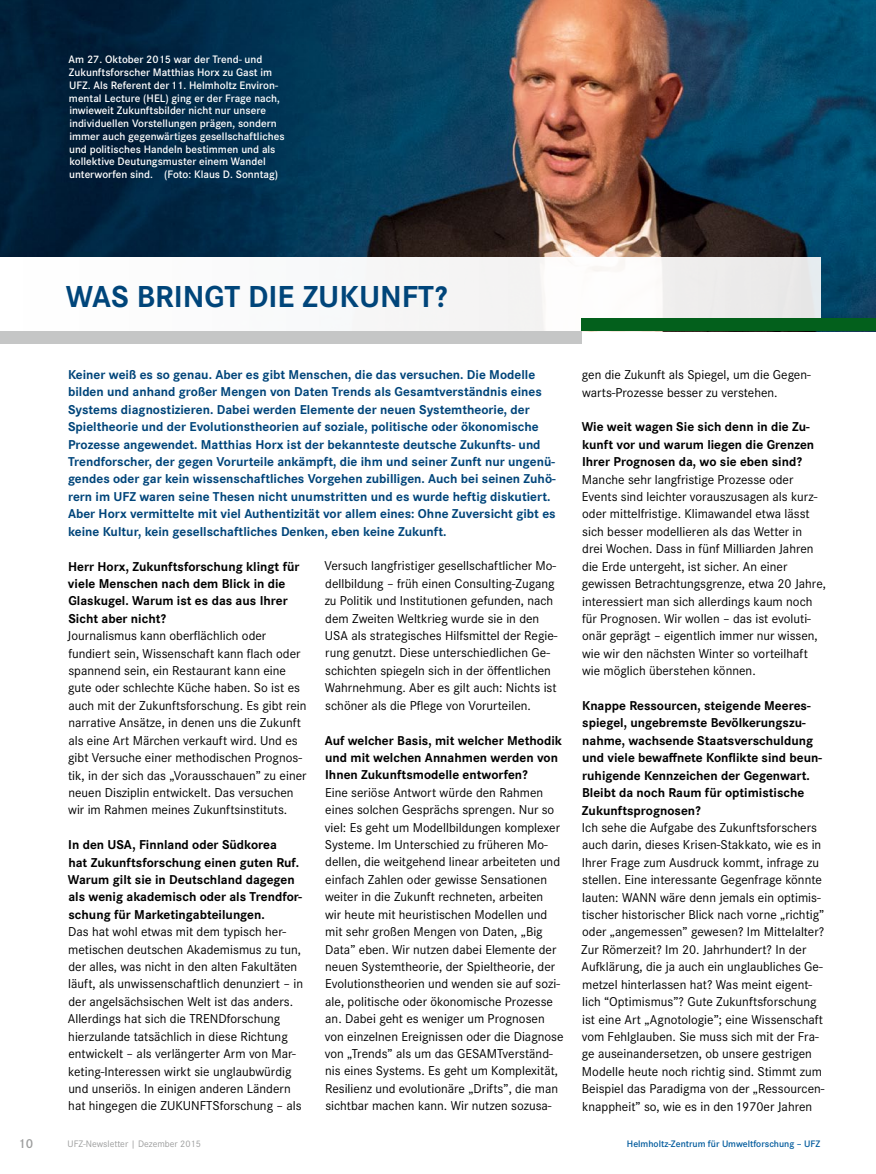
<style>
.page{position:relative;width:876px;height:1174px;background:#fff}
.page>*{position:absolute;margin:0;border:0;box-sizing:border-box;transform-origin:0 0}
.t1{font:700 31.5px "Corporate S";color:#00457a}
.t2{font:600 13.5px "Corporate S";color:#9c9d9d}
.t3{font:13.35px/17.4px "Corporate S";color:#000}
.t4{font:700 13.35px/17.4px "Corporate S";color:#00457a}
.t5{font:700 13.35px/17.4px "Corporate S";color:#000}
.t6{font:600 11.25px/12.8px "Corporate S";color:#fff}
.t7{font:600 9.75px "Corporate S";color:#005a9c}
.t8{font:9.75px "Corporate S";color:#9c9d9d}
</style>
<div class="page">
<img style="left:0;top:0;width:876px;height:318px">
<div style="left:0;top:257px;width:821px;height:74px;background:linear-gradient(to right,#fff,#efeeee)"></div>
<div style="left:0;top:331px;width:582px;height:13px;background:#c5c6c6"></div>
<div style="left:582px;top:318px;width:294px;height:13px;background:#03601c"></div>
<p class="t6" style="left:69px;top:54px;width:217px">Am 27. Oktober 2015 war der Trend- und Zukunftsforscher Matthias Horx zu Gast im UFZ. Als Referent der11. Helmholtz Environ&shy;mental Lecture (HEL) ging er der Frage nach, inwieweit Zukunftsbilder nicht nur unsere individuellen Vorstellungen prägen, sondern immer auch gegenwärtiges gesellschaftliches und politisches Handeln bestimmen und als kollektive Deutungsmuster einem Wandel unterworfen sind. (Foto: Klaus D. Sonntag)</p>
<h1 class="t1" style="left:66px;top:278px;width:313px">Was bringt die Zukunft</h1>
<h1 class="t1" style="left:434px;top:278px;width:15px">?</h1>
<p class="t4" style="left:68px;top:366px;width:489px">Keiner weiß es so genau. Aber es gibt Menschen, die das versuchen. Die Modelle bilden und anhand großer Mengen von Daten Trends als Gesamtverständnis eines Systems diagnostizieren. Dabei werden Elemente der neuen Systemtheorie, der Spieltheorie und der Evolutionstheorien auf soziale, politische oder ökonomische Prozesse angewendet. Matthias H orx ist der bekannteste deutsche Zukunfts- und Trendforscher, der gegen Vorurteile ankämpft, die ihm und seiner Zunft nur ungenü&shy;gendes oder gar kein wissenschaftliches Vorgehen zubilligen. Auch bei seinen Zuhö&shy;rern im UFZ waren seine Thesen nicht unumstritten und es wurde heftig diskutiert.<br>Aber Horx vermittelte mit viel Authentizität vor allem eines: Ohne Zuversicht gibt es keine Kultur, kein gesellschaftliches Denken, eben keine Zukunft.</p>
<p class="t5" style="left:68px;top:558px;width:233px">Herr Horx, Zukunftsforschung klingt für viele Menschen nach dem Blick in die<br>Glaskugel. Warum ist es das aus I hrer<br>Sicht aber nicht?</p>
<p class="t3" style="left:68px;top:627px;width:240px">Journalismus kann oberflächlich oder fundiert sein, Wissenschaft kann flach oder spannend sein, ein Restaurant kann eine gute oder schlechte Küche haben. So ist es auch mit der Zukunftsforschung. Es gibt rein narrative Ansätze, in denen uns die Zukunft als eine Art Märchen verkauft wird. Und es gibt Versuche einer methodischen Prognos&shy;tik, in der sich das „Vorausschauen” zu einer neuen Disziplin entwickelt. Das versuchen wir im Rahmen meines Zukunftsinstituts.</p>
<p class="t5" style="left:68px;top:836px;width:236px">I n den USA, Finnland oder Südkorea<br>hat Zukunftsforschung einen guten Ruf.<br>Warum gilt sie in Deutschland dagegen als wenig akademisch oder als Trendfor&shy;schung für Marketingabteilungen.</p>
<p class="t3" style="left:68px;top:923px;width:237px">Das hat wohl etwas mit dem typisch her&shy;metischen deutschen Akademismus zu tun, der alles, was nicht in den alten Fakultäten läuft, als unwissenschaftlich denunziert – in der angelsächsischen Welt ist das anders.<br>Allerdings hat sich die TRENDforschung hierzulande tatsächlich in diese Richtung entwickelt – als verlängerter Arm von Mar&shy;keting-Interessen wirkt sie unglaubwürdig und unseriös. In einigen anderen Ländern hat hingegen die ZUKUNFTSforschung – als</p>
<p class="t3" style="left:324px;top:557px;width:235px">Versuch langfristiger gesellschaftlicher Mo&shy;dellbildung – früh einen Consulting-Zugang zu Politik und Institutionen gefunden, nach dem Zweiten Weltkrieg wurde sie in den USA als strategisches Hilfsmittel der Regie&shy;rung genutzt. Diese unterschiedlichen Ge&shy;schichten spiegeln sich in der öffentlichen Wahrnehmung. Aber es gilt auch: Nichts ist schöner als die Pflege von Vorurteilen.</p>
<p class="t5" style="left:325px;top:731px;width:239px">Auf welcher Basis, mit welcher Methodik und mit welchen Annahmen werden von<br>I hnen Zukunftsmodelle entworfen?</p>
<p class="t3" style="left:325px;top:783px;width:240px">Eine seriöse Antwort würde den Rahmen eines solchen Gesprächs sprengen. Nur so viel: Es geht um Modellbildungen komplexer Systeme. Im Unterschied zu früheren Mo&shy;dellen, die weitgehend linear arbeiteten und einfach Zahlen oder gewisse Sensationen weiter in die Zukunft rechneten, arbeiten<br>wir heute mit heuristischen Modellen und mit sehr großen M engen von Daten, „Big Data” eben. Wir nutzen dabei Elemente der neuen Systemtheorie, der Spieltheorie, der Evolutionstheorien und wenden sie auf sozi&shy;ale, politische oder ökonomische Prozesse an. Dabei geht es weniger um Prognosen von einzelnen Ereignissen oder die Diagnose von „Trends” als um das GESAMTverständ&shy;nis eines Systems. Es geht um Komplexität, Resilienz und evolutionäre „Drifts”, die man sichtbar machen kann. Wir nutzen sozusa-</p>
<p class="t3" style="left:582px;top:366px;width:230px">gen die Zukunft als Spiegel, um die Gegen&shy;warts-Prozesse besser zu verstehen.</p>
<p class="t5" style="left:582px;top:418px;width:234px">Wie weit wagen Sie sich denn in die Zu&shy;kunft vor und warum liegen die Grenzen<br>I hrer Prognosen da, wo sie eben sind?</p>
<p class="t3" style="left:582px;top:470px;width:246px">M anche sehr langfristige Prozesse oder Events sind leichter vorauszusagen als kurz&shy;oder mittelfristige. Klimawandel etwa lässt sich besser modellieren als das Wetter in<br>drei Wochen. Dass in fünf M illiarden Jahren die Erde untergeht, ist sicher. An einer gewissen Betrachtungsgrenze, etwa 20 Jahre, interessiert man sich allerdings kaum noch für Prognosen. Wir wollen – das ist evoluti&shy;onär geprägt – eigentlich immer nur wissen, wie wir den nächsten Winter so vorteilhaft wie möglich überstehen können.</p>
<p class="t5" style="left:582px;top:697px;width:242px">Knappe Ressourcen, steigende Meeres&shy;spiegel, ungebremste Bevölkerungszu&shy;nahme, wachsende Staatsverschuldung und viele bewaffnete Konflikte sind beun&shy;ruhigende Kennzeichen der Gegenwart.<br>Bleibt da noch Raum für optimistische Zukunftsprognosen?</p>
<p class="t3" style="left:581px;top:819px;width:245px">Ich sehe die Aufgabe des Zukunftsforschers auch darin, dieses Krisen-Stakkato, wie es in Ihrer Frage zum Ausdruck kommt, infrage zu stellen. Eine interessante Gegenfrage könnte lauten: WANN wäre denn jemals ein optimis&shy;tischer historischer Blick nach vorne „richtig” oder „angemessen” gewesen? Im M ittelalter?<br>Zur Römerzeit? Im 20. Jahrhundert? In der Aufklärung, die ja auch ein unglaubliches Ge&shy;metzel hinterlassen hat? Was meint eigent&shy;lich “Optimismus”? Gute Zukunftsforschung ist eine Art „Agnotologie”; eine Wissenschaft vom Fehlglauben. Sie muss sich mit der Fra&shy;ge auseinandersetzen, ob unsere gestrigen Modelle heute noch richtig sind. Stimmt zum Beispiel das Paradigma von der „Ressourcen&shy;knappheit” so, wie es in den1970er Jahren</p>
<p class="t2" style="left:18px;top:1136px;width:16px">10</p>
<p class="t8" style="left:68px;top:1138px;width:135px">UFZ-Newsletter | Dezember 2015</p>
<p class="t7" style="left:627px;top:1138px;width:195px">Helmholtz-Zentrum für Umweltforschung – UFZ</p>
</div>
